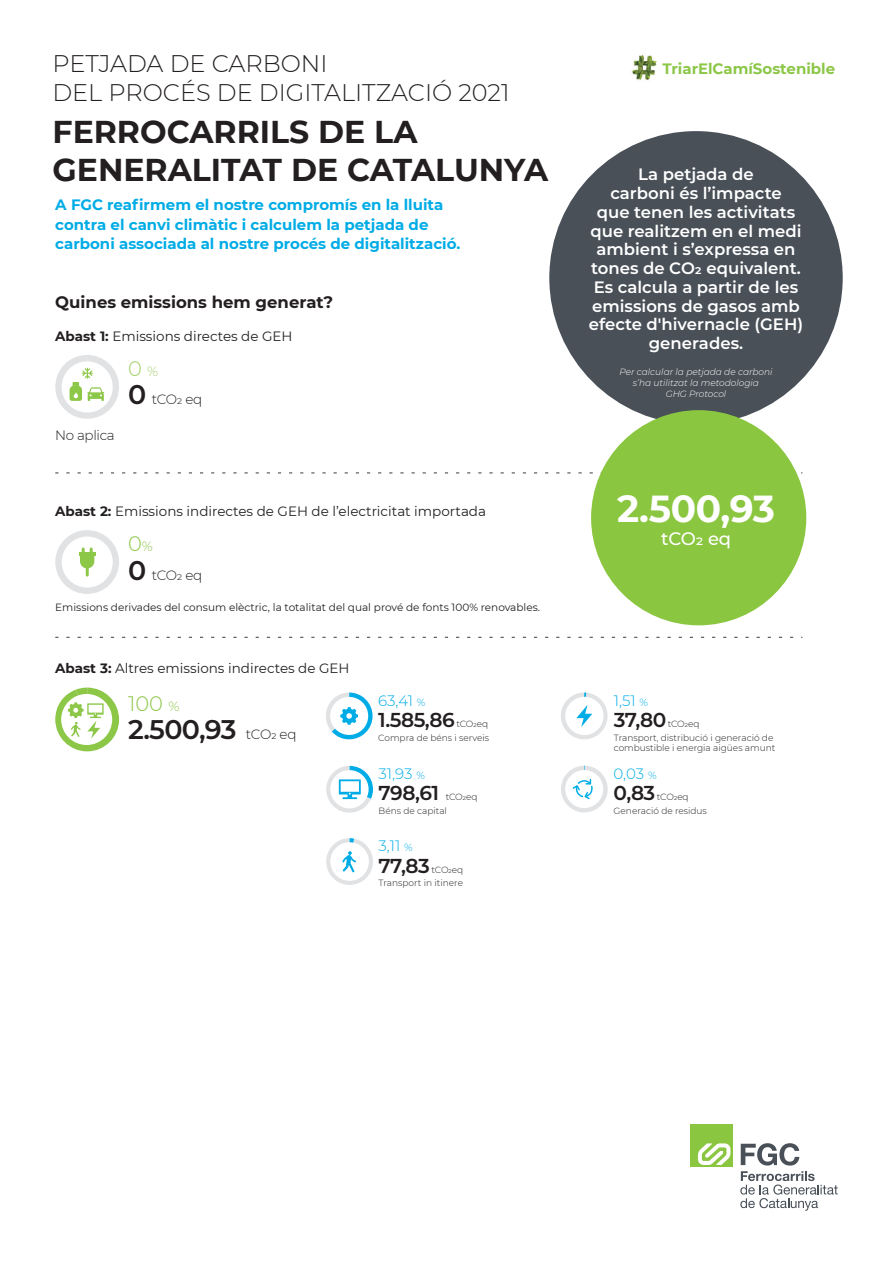
<style>
.page{position:relative;width:893px;height:1263px;background:#fff}
.page>*{position:absolute;margin:0;border:0;box-sizing:border-box;transform-origin:0 0}
.t1{font:700 37.5px "Montserrat";color:#fff}
.t2{font:700 31.5px/37.8px "Montserrat";color:#231f20}
.t3{font:600 27px "Montserrat";color:#231f20}
.t4{font:300 24px/28.8px "Montserrat";color:#231f20}
.t5{font:300 21px "Montserrat";color:#8cc748}
.t6{font:300 21px "Montserrat";color:#a3d06b}
.t7{font:600 20.1px "Montserrat";letter-spacing:-.025em;color:#231f20}
.t8{font:500 18px "Montserrat";letter-spacing:-.01em;color:#fff}
.t9{font:600 16.5px/18.8px "Montserrat";color:#fff;text-align:center}
.t10{font:700 16.5px "Montserrat";color:#231f20}
.t11{font:700 15px/19.5px "Montserrat";color:#00ace6}
.t12{font:300 15px "Montserrat";color:#00ace6}
.t13{font:700 15px "Montserrat";color:#8cc748}
.t14{font:13.5px "Montserrat";color:#231f20}
.t15{font:300 13.5px "Montserrat";letter-spacing:-.025em;color:#231f20}
.t16{font:10.5px "Montserrat";color:#231f20}
.t17{font:300 9px/13.8px "Montserrat";color:#231f20}
.t18{font:italic 300 9px/10.8px "Montserrat";color:#fff;text-align:center}
.s1{font-weight:700}
.s2{font-size:13.5px}
.s3{font-weight:600;font-size:27px}
.s4{font-weight:300;font-size:13.5px}
.s5{font-size:10.5px}
</style>
<div class="page">
<svg style="left:55px;top:472px;width:747px;height:1px"></svg>
<div style="left:549px;top:131px;width:294px;height:293px;background:#495058;border-radius:50%"></div>
<svg style="left:55px;top:355px;width:64px;height:64px"></svg>
<svg style="left:55px;top:637px;width:747px;height:1px"></svg>
<div style="left:591px;top:410px;width:215px;height:215px;background:#8bc640;border-radius:50%"></div>
<div style="left:55px;top:530px;width:64px;height:64px;background:#e1e2e4;border-radius:32px"></div>
<div style="left:62px;top:536px;width:51px;height:51px;background:#fff;border-radius:50%"></div>
<svg style="left:561px;top:692px;width:47px;height:48px"></svg>
<svg style="left:326px;top:838px;width:47px;height:47px"></svg>
<svg style="left:326px;top:692px;width:47px;height:47px"></svg>
<svg style="left:561px;top:766px;width:47px;height:47px"></svg>
<svg style="left:326px;top:766px;width:47px;height:47px"></svg>
<svg style="left:55px;top:688px;width:64px;height:63px"></svg>
<img style="left:632px;top:55px;width:25px;height:25px">
<svg style="left:741px;top:1143px;width:58px;height:22px"></svg>
<div style="left:690px;top:1124px;width:42px;height:43px;background:#8bc640"></div>
<svg style="left:698px;top:1143px;width:32px;height:22px"></svg>
<svg style="left:740px;top:1171px;width:98px;height:40px"></svg>
<hr style="left:79px;top:552px;width:16px;height:3px;background:#8cc748">
<svg style="left:80px;top:549px;width:14px;height:26px"></svg>
<h3 class="t4" style="left:52px;top:49px;width:459px">PETJADA DE CARBONI<br>DEL PROCÉS DE DIGITALITZACIÓ 2021</h3>
<h2 class="t2" style="left:53px;top:111px;width:497px">FERROCARRILS DE LA<br>GENERALITAT DE CATALUNYA</h2>
<p class="t11" style="left:55px;top:195px;width:407px">A FGC reafirmem el nostre compromís en la lluita contra el canvi climàtic i calculem la petjada de carboni associada al nostre procés de digitalització.</p>
<p class="t10" style="left:55px;top:290px;width:279px">Quines emissions hem generat?</p>
<p class="t14" style="left:55px;top:327px;width:239px"><span class="s1">Abast 1:</span> Emissions directes de GEH</p>
<p class="t6" style="left:128px;top:354px;width:32px">0 <span class="s2">%</span></p>
<p class="t15" style="left:128px;top:390px;width:76px"><span class="s3">0</span> tCO2 eq</p>
<p class="t15" style="left:55px;top:426px;width:61px">No aplica</p>
<p class="t14" style="left:55px;top:501px;width:432px"><span class="s1">Abast 2:</span> Emissions indirectes de GEH de l’electricitat importada</p>
<p class="t5" style="left:128px;top:530px;width:26px">0<span class="s2">%</span></p>
<p class="t15" style="left:128px;top:566px;width:76px"><span class="s3">0</span> tCO2 eq</p>
<p class="t16" style="left:55px;top:600px;width:486px">Emissions derivades del consum elèctric, la totalitat del qual prové de fonts 100% renovables.</p>
<p class="t14" style="left:55px;top:659px;width:296px"><span class="s1">Abast 3:</span> Altres emissions indirectes de GEH</p>
<p class="t5" style="left:128px;top:689px;width:53px">100 <span class="s2">%</span></p>
<h3 class="t3" style="left:128px;top:710px;width:170px">2.500,93 <span class="s4">tCO2 eq</span></h3>
<p class="t12" style="left:378px;top:690px;width:49px">63,41 <span class="s5">%</span></p>
<p class="t7" style="left:378px;top:706px;width:78px">1.585,86</p>
<p class="t17" style="left:378px;top:717px;width:113px;text-align:right">tCO2eq<br>Compra de béns i serveis</p>
<p class="t12" style="left:379px;top:763px;width:48px">31,93 <span class="s5">%</span></p>
<p class="t7" style="left:379px;top:778px;width:62px">798,61</p>
<p class="t17" style="left:379px;top:789px;width:100px;text-indent:67px">tCO2eq<br>Béns de capital</p>
<p class="t12" style="left:379px;top:836px;width:36px">3,11 <span class="s5">%</span></p>
<p class="t7" style="left:379px;top:851px;width:53px">77,83</p>
<p class="t17" style="left:379px;top:862px;width:86px;text-align:right">tCO2eq<br>Transport in itinere</p>
<p class="t13" style="left:662px;top:58px;width:174px">TriarElCamíSostenible</p>
<p class="t9" style="left:589px;top:164px;width:216px">La petjada de<br>carboni és l’impacte<br>que tenen les activitats que realitzem en el medi ambient i s’expressa en tones de CO2 equivalent.<br>Es calcula a partir de les emissions de gasos amb efecte d'hivernacle (GEH) generades.</p>
<p class="t18" style="left:619px;top:366px;width:155px">Per calcular la petjada de carboni s’ha utilitzat la metodologia<br>GHG Protocol</p>
<h1 class="t1" style="left:617px;top:482px;width:159px">2.500,93</h1>
<p class="t8" style="left:661px;top:526px;width:72px">tCO2 eq</p>
<p class="t12" style="left:614px;top:690px;width:36px">1,51 <span class="s5">%</span></p>
<p class="t7" style="left:614px;top:705px;width:54px">37,80</p>
<p class="t17" style="left:614px;top:716px;width:161px;text-indent:54px">tCO2eq<br>Transport, distribució i generació de</p>
<p class="t17" style="left:614px;top:741px;width:163px">combustible i energia aigües amunt</p>
<p class="t12" style="left:614px;top:763px;width:45px">0,03 <span class="s5">%</span></p>
<p class="t7" style="left:614px;top:779px;width:43px">0,83</p>
<p class="t17" style="left:614px;top:790px;width:95px;text-indent:43px">tCO2eq<br>Generació de residus</p>
</div>
